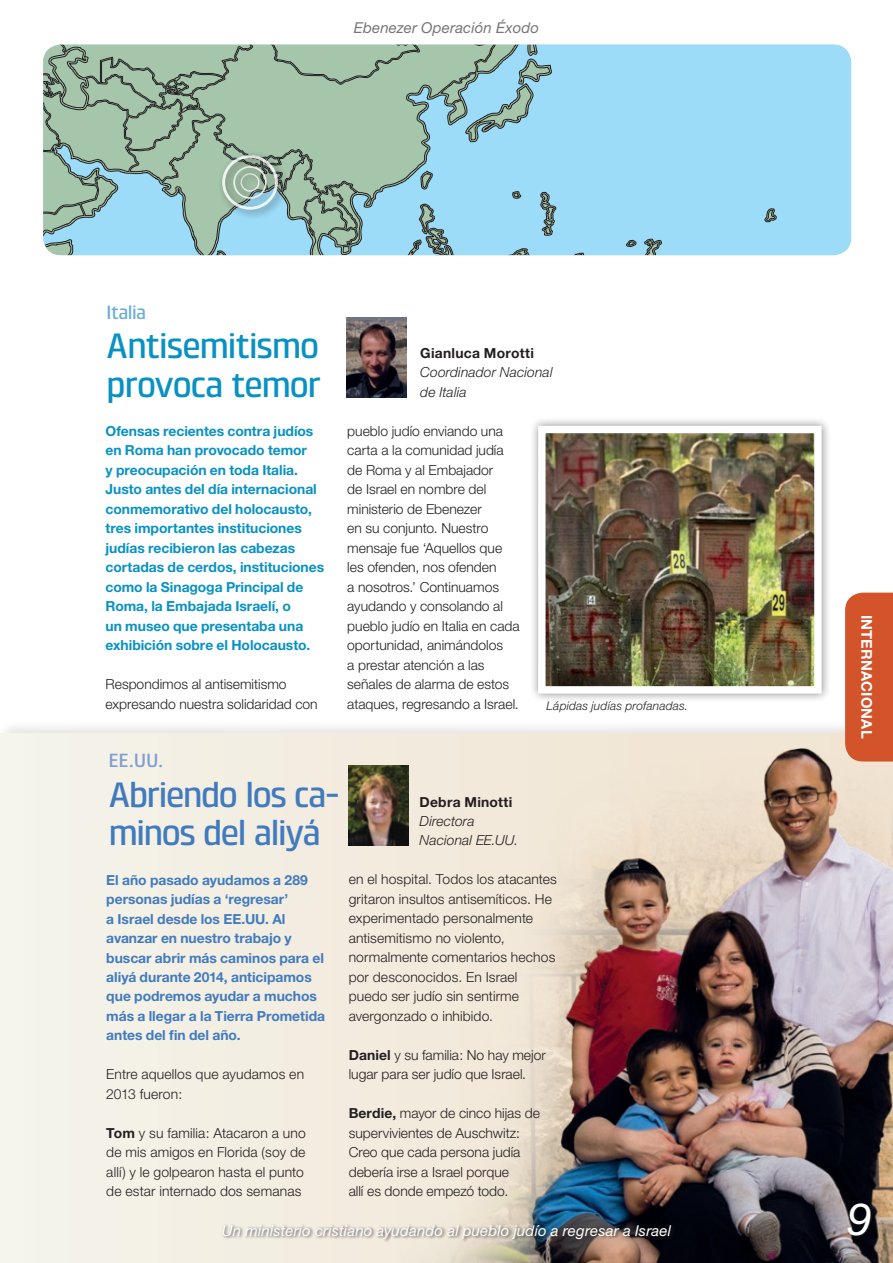
<style>
.page{position:relative;width:893px;height:1263px;background:#fff}
.page>*{position:absolute;margin:0;border:0;box-sizing:border-box;transform-origin:0 0}
.t1{font:italic 44.55px "Helvetica Neue";color:#fff}
.t2{font:500 36px/39px "Klint Pro";letter-spacing:-.06em;color:#417bbe}
.t3{font:500 36px/39px "Klint Pro";letter-spacing:-.05em;color:#0991c4}
.t4{font:500 19.5px "Klint Pro";color:#7f9dd0}
.t5{font:500 19.5px "Klint Pro";letter-spacing:-.05em;color:#6daed5}
.t6{font:italic 15px "Helvetica Neue";letter-spacing:.01em;color:#fff}
.t7{font:italic 15px "Helvetica Neue";letter-spacing:.01em;color:#757679}
.t8{font:700 14.7px "Helvetica Neue";letter-spacing:.01em;color:#fff}
.t9{font:300 13.8px/19.5px "Helvetica Neue";color:#231f20}
.t10{font:700 13.8px/19.5px "Helvetica Neue";letter-spacing:-.005em;color:#0991c4}
.t11{font:700 13.8px/19.5px "Helvetica Neue";color:#417bbe}
.t12{font:italic 300 13.8px/19.5px "Helvetica Neue";letter-spacing:.01em;color:#231f20}
.t13{font:700 13.8px "Helvetica Neue";letter-spacing:.02em;color:#231f20}
.t14{font:italic 300 12px "Helvetica Neue";letter-spacing:.015em;color:#231f20}
.s1{font-weight:700}
</style>
<div class="page">
<div style="left:0;top:719px;width:893px;height:544px;background:#231f20;opacity:.12"></div>
<div style="left:0;top:733px;width:893px;height:530px;background:#f4efe4"></div>
<img style="left:348px;top:738px;width:545px;height:525px">
<div style="left:777px;top:45px;width:74px;height:210px;background:#9cdcf8"></div>
<svg style="left:43px;top:45px;width:734px;height:211px;background:#99c9cd"></svg>
<div style="left:217px;top:150px;width:72px;height:71px;background:#231f20;opacity:.75"></div>
<div style="left:222px;top:155px;width:56px;height:55px;border:3px solid #fff;border-radius:50%"></div>
<div style="left:530px;top:417px;width:301px;height:285px;background:#231f20;opacity:.5"></div>
<img style="left:546px;top:434px;width:268px;height:251px">
<div style="left:538px;top:426px;width:284px;height:267px;border:7px solid #fff"></div>
<div style="left:847px;top:1202px;width:26px;height:36px;background:#231f20;opacity:.75"></div>
<div style="left:221px;top:1223px;width:455px;height:20px;background:#231f20;opacity:.75"></div>
<img style="left:347px;top:318px;width:59px;height:80px">
<img style="left:349px;top:765px;width:59px;height:80px">
<div style="left:845px;top:593px;width:48px;height:168px;background:#d3542a"></div>
<p class="t7" style="left:354px;top:19px;width:187px">Ebenezer Operación Éxodo</p>
<h3 class="t5" style="left:106px;top:301px;width:42px">Italia</h3>
<h2 class="t3" style="left:106px;top:326px;width:217px">Antisemitismo provoca temor</h2>
<p class="t10" style="left:105px;top:421px;width:220px">Ofensas recientes contra judíos en Roma han provocado temor<br>y preocupación en toda Italia.<br>Justo antes del día internacional conmemorativo del holocausto, tres importantes instituciones judías recibieron las cabezas cortadas de cerdos, instituciones como la Sinagoga Principal de<br>Roma, la Embajada Israelí, o<br>un museo que presentaba una exhibición sobre el Holocausto.</p>
<p class="t9" style="left:105px;top:674px;width:214px">Respondimos al antisemitismo expresando nuestra solidaridad con</p>
<p class="t13" style="left:420px;top:344px;width:115px">Gianluca Morotti</p>
<p class="t12" style="left:420px;top:362px;width:134px">Coordinador Nacional de Italia</p>
<p class="t9" style="left:347px;top:421px;width:174px">pueblo judío enviando una carta a la comunidad judía de Roma y al Embajador<br>de Israel en nombre del ministerio de Ebenezer<br>en su conjunto. Nuestro mensaje fue ‘Aquellos que les ofenden, nos ofenden<br>a nosotros.’ Continuamos ayudando y consolando al pueblo judío en Italia en cada oportunidad, animándolos<br>a prestar atención a las señales de alarma de estos ataques, regresando a Israel.</p>
<p class="t14" style="left:547px;top:699px;width:143px">Lápidas judías profanadas.</p>
<h3 class="t4" style="left:108px;top:750px;width:57px">EE.UU.</h3>
<h2 class="t2" style="left:108px;top:775px;width:233px">Abriendo los ca&shy;minos del aliyá</h2>
<p class="t11" style="left:106px;top:869px;width:220px">El año pasado ayudamos a 289 personas judías a ‘regresar’<br>a Israel desde los EE.UU. Al avanzar en nuestro trabajo y buscar abrir más caminos para el aliyá durante 2014, anticipamos que podremos ayudar a muchos más a llegar a la Tierra Prometida antes del fin del año.</p>
<p class="t9" style="left:106px;top:1064px;width:199px">Entre aquellos que ayudamos en<br>2013 fueron:</p>
<p class="t9" style="left:106px;top:1123px;width:201px"><span class="s1">Tom</span> y su familia: Atacaron a uno de mis amigos en Florida (soy de allí) y le golpearon hasta el punto de estar internado dos semanas</p>
<p class="t13" style="left:420px;top:793px;width:94px">Debra Minotti</p>
<p class="t12" style="left:420px;top:811px;width:100px">Directora<br>Nacional EE.UU.</p>
<p class="t9" style="left:349px;top:869px;width:210px">en el hospital. Todos los atacantes gritaron insultos antisemíticos. He experimentado personalmente antisemitismo no violento, normalmente comentarios hechos por desconocidos. En Israel puedo ser judío sin sentirme avergonzado o inhibido.</p>
<p class="t9" style="left:349px;top:1045px;width:199px"><span class="s1">Daniel</span> y su familia: No hay mejor lugar para ser judío que Israel.</p>
<p class="t9" style="left:349px;top:1103px;width:193px"><span class="s1">Berdie,</span> mayor de cinco hijas de supervivientes de Auschwitz:<br>Creo que cada persona judía debería irse a Israel porque<br>allí es donde empezó todo.</p>
<p class="t6" style="left:222px;top:1221px;width:451px">Un ministerio cristiano ayudando al pueblo judío a regresar a Israel</p>
<p class="t8" style="left:876px;top:615px;width:125px;rotate:90deg">INTERNACIONAL</p>
<h1 class="t1" style="left:847px;top:1192px;width:26px">9</h1>
</div>
